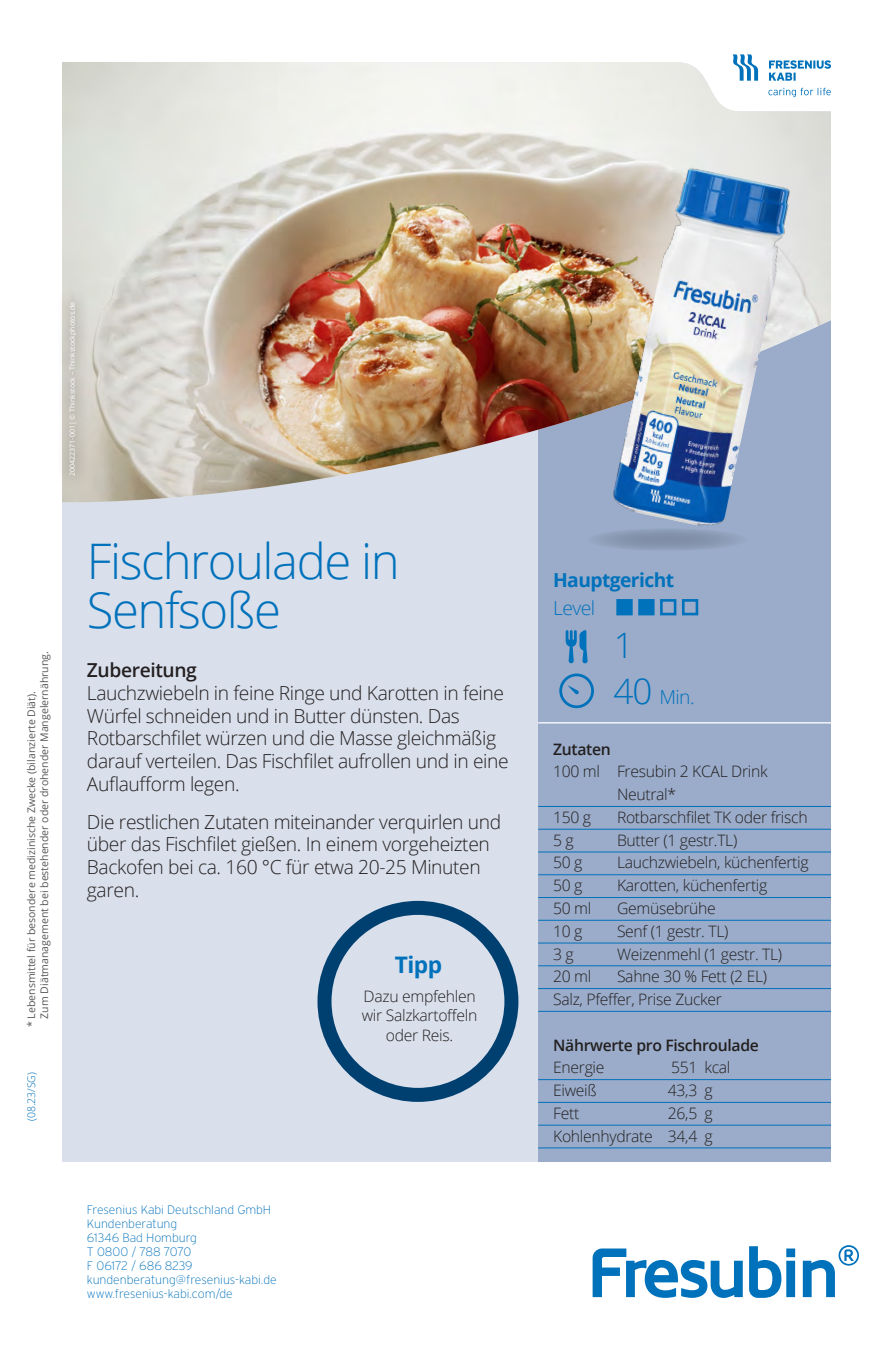
<style>
.page{position:relative;width:893px;height:1360px;background:#fff}
.page>*{position:absolute;margin:0;border:0;box-sizing:border-box;transform-origin:0 0}
.Überschrift__Titel{font:300 49px/49px "Open Sans";letter-spacing:-.03em;color:#0071bb}
.Überschrift__Titel-2{font:300 35px "Open Sans";color:#0071bb}
.Fließtext{font:700 22.75px "Open Sans";color:#0071bb}
.Fließtext-2{font:300 19.25px/22.8px "Open Sans";letter-spacing:-.02em;color:#231f20}
.Überschrift__Titel-3{font:700 19.25px "Open Sans";letter-spacing:-.03em;color:#0071bb}
.Überschrift__Titel-4{font:300 19.25px "Open Sans";letter-spacing:-.03em;color:#0071bb}
.Fließtext-3{font:300 15.75px/19.2px "Open Sans";letter-spacing:-.02em;color:#231f20;text-align:center}
.Fließtext-4{font:600 15.75px "Open Sans";letter-spacing:-.02em;color:#231f20}
.t1{font:200 12.25px "Interstate";color:#0071bb}
.Pflichtangaben{font:10.5px "Open Sans";color:#57585a}
.t2{font:300 10.5px "Open Sans";color:#0071bb}
.t3{font:7px "Open Sans";color:#fff}
.s1{font-weight:600}
.s2{font-size:35px}
</style>
<div class="page">
<svg style="left:733px;top:54px;width:19px;height:8px"></svg>
<svg style="left:769px;top:60px;width:62px;height:2px"></svg>
<svg style="left:593px;top:1245px;width:266px;height:52px"></svg>
<div style="left:62px;top:283px;width:769px;height:878px;background:#d9dfeb"></div>
<div style="left:538px;top:243px;width:293px;height:918px;background:#9aacc9"></div>
<img style="left:62px;top:62px;width:769px;height:441px">
<img style="left:610px;top:166px;width:184px;height:360px">
<svg style="left:585px;top:528px;width:163px;height:23px;fill:#8b9bb5"></svg>
<svg style="left:62px;top:290px;width:26px;height:197px;background:#cac8bf"></svg>
<div style="left:317px;top:900px;width:201px;height:201px;border:14px solid #004070;border-radius:50%"></div>
<hr style="left:538px;top:806px;width:293px;height:1px;background:#0071bb">
<hr style="left:538px;top:828px;width:293px;height:1px;background:#0071bb">
<hr style="left:538px;top:851px;width:293px;height:1px;background:#0071bb">
<hr style="left:538px;top:874px;width:293px;height:1px;background:#0071bb">
<hr style="left:538px;top:897px;width:293px;height:1px;background:#0071bb">
<hr style="left:538px;top:919px;width:293px;height:1px;background:#0071bb">
<hr style="left:538px;top:942px;width:293px;height:1px;background:#0071bb">
<hr style="left:538px;top:965px;width:293px;height:1px;background:#0071bb">
<hr style="left:538px;top:988px;width:293px;height:1px;background:#0071bb">
<hr style="left:538px;top:1010px;width:293px;height:1px;background:#0071bb">
<hr style="left:538px;top:1079px;width:293px;height:1px;background:#0071bb">
<hr style="left:538px;top:1101px;width:293px;height:1px;background:#0071bb">
<hr style="left:538px;top:1124px;width:293px;height:1px;background:#0071bb">
<hr style="left:538px;top:1147px;width:293px;height:1px;background:#0071bb">
<div style="left:616px;top:599px;width:17px;height:16px;background:#0071bb;border:3px solid #0071bb"></div>
<div style="left:638px;top:599px;width:16px;height:16px;background:#0071bb"></div>
<div style="left:660px;top:599px;width:16px;height:16px;border:3px solid #0071bb"></div>
<div style="left:682px;top:599px;width:16px;height:16px;border:3px solid #0071bb"></div>
<svg style="left:566px;top:630px;width:22px;height:33px"></svg>
<svg style="left:559px;top:673px;width:35px;height:35px"></svg>
<hr style="left:538px;top:722px;width:293px;height:1px;background:#fff">
<p class="t3" style="left:68px;top:475px;width:175px;rotate:-90deg">200422371-001| © Thinkstock – Thinkstockphotos.de</p>
<p class="Pflichtangaben" style="left:37px;top:1018px;width:369px;rotate:-90deg">Zum Diätmanagement bei bestehender oder drohender Mangelernährung.</p>
<p class="Pflichtangaben" style="left:24px;top:1027px;width:338px;rotate:-90deg">* Lebensmittel für besondere medizinische Zwecke (bilanzierte Diät).</p>
<p class="t2" style="left:24px;top:1121px;width:51px;rotate:-90deg">(08.23/SG)</p>
<p class="Überschrift__Titel" style="left:87px;top:535px;width:314px">Fischroulade in<br>Senfsoße</p>
<p class="Fließtext-2" style="left:87px;top:658px;width:423px"><span class="s1">Zubereitung<br></span>Lauchzwiebeln in feine Ringe und Karotten in feine Würfel schneiden und in Butter dünsten. Das Rotbarschfilet würzen und die Masse gleichmäßig darauf verteilen. Das Fischfilet aufrollen und in eine Auflaufform legen.</p>
<p class="Fließtext-2" style="left:87px;top:809px;width:416px">Die restlichen Zutaten miteinander verquirlen und über das Fischfilet gießen. In einem vorgeheizten Backofen bei ca. 160 °C für etwa 20-25 Minuten garen.</p>
<p class="Fließtext" style="left:395px;top:948px;width:49px">Tipp</p>
<p class="Fließtext-3" style="left:362px;top:986px;width:117px">Dazu empfehlen wir Salzkartoffeln oder Reis.</p>
<p class="t1" style="left:87px;top:1202px;width:186px">Fresenius Kabi Deutschland GmbH</p>
<p class="t1" style="left:87px;top:1216px;width:92px">Kundenberatung</p>
<p class="t1" style="left:87px;top:1230px;width:112px">61346 Bad Homburg</p>
<p class="t1" style="left:87px;top:1244px;width:106px">T 0800 / 788 7070</p>
<p class="t1" style="left:87px;top:1258px;width:107px">F 06172 / 686 8239</p>
<p class="t1" style="left:87px;top:1272px;width:191px">kundenberatung@fresenius-kabi.de</p>
<p class="t1" style="left:87px;top:1286px;width:147px">www.fresenius-kabi.com/de</p>
<p class="Überschrift__Titel-3" style="left:553px;top:566px;width:122px">Hauptgericht</p>
<p class="Überschrift__Titel-4" style="left:553px;top:594px;width:43px">Level</p>
<p class="Überschrift__Titel-2" style="left:614px;top:621px;width:21px">1</p>
<p class="Überschrift__Titel-4" style="left:613px;top:684px;width:83px"><span class="s2">40</span> Min.</p>
<p class="Fließtext-4" style="left:553px;top:738px;width:59px">Zutaten</p>
<p class="Fließtext-3" style="left:617px;top:759px;width:152px;line-height:22.8px;text-align:left;text-indent:-64px">100 ml Fresubin 2 KCAL Drink<br>Neutral*</p>
<p class="Fließtext-3" style="left:553px;top:807px;width:40px">150 g</p>
<p class="Fließtext-3" style="left:617px;top:807px;width:192px">Rotbarschfilet TK oder frisch</p>
<p class="Fließtext-3" style="left:553px;top:829px;width:22px">5 g</p>
<p class="Fließtext-3" style="left:617px;top:829px;width:122px">Butter (1 gestr.TL)</p>
<p class="Fließtext-3" style="left:553px;top:852px;width:31px">50 g</p>
<p class="Fließtext-3" style="left:617px;top:852px;width:193px">Lauchzwiebeln, küchenfertig</p>
<p class="Fließtext-3" style="left:553px;top:875px;width:31px">50 g</p>
<p class="Fließtext-3" style="left:617px;top:875px;width:152px">Karotten, küchenfertig</p>
<p class="Fließtext-3" style="left:553px;top:898px;width:40px">50 ml</p>
<p class="Fließtext-3" style="left:617px;top:898px;width:100px">Gemüsebrühe</p>
<p class="Fließtext-3" style="left:553px;top:920px;width:31px">10 g</p>
<p class="Fließtext-3" style="left:617px;top:920px;width:113px">Senf (1 gestr. TL)</p>
<p class="Fließtext-3" style="left:553px;top:943px;width:22px">3 g</p>
<p class="Fließtext-3" style="left:617px;top:943px;width:167px">Weizenmehl (1 gestr. TL)</p>
<p class="Fließtext-3" style="left:553px;top:966px;width:40px">20 ml</p>
<p class="Fließtext-3" style="left:617px;top:966px;width:152px">Sahne 30 % Fett (2 EL)</p>
<p class="Fließtext-3" style="left:553px;top:989px;width:170px">Salz, Pfeffer, Prise Zucker</p>
<p class="Fließtext-4" style="left:553px;top:1033px;width:207px">Nährwerte pro Fischroulade</p>
<p class="Fließtext-3" style="left:553px;top:1057px;width:53px">Energie</p>
<p class="Fließtext-3" style="left:671px;top:1057px;width:61px">551 kcal</p>
<p class="Fließtext-3" style="left:553px;top:1080px;width:45px">Eiweiß</p>
<p class="Fließtext-3" style="left:668px;top:1080px;width:46px">43,3 g</p>
<p class="Fließtext-3" style="left:553px;top:1102px;width:28px">Fett</p>
<p class="Fließtext-3" style="left:668px;top:1102px;width:46px">26,5 g</p>
<p class="Fließtext-3" style="left:553px;top:1125px;width:161px">Kohlenhydrate 34,4 g</p>
</div>
